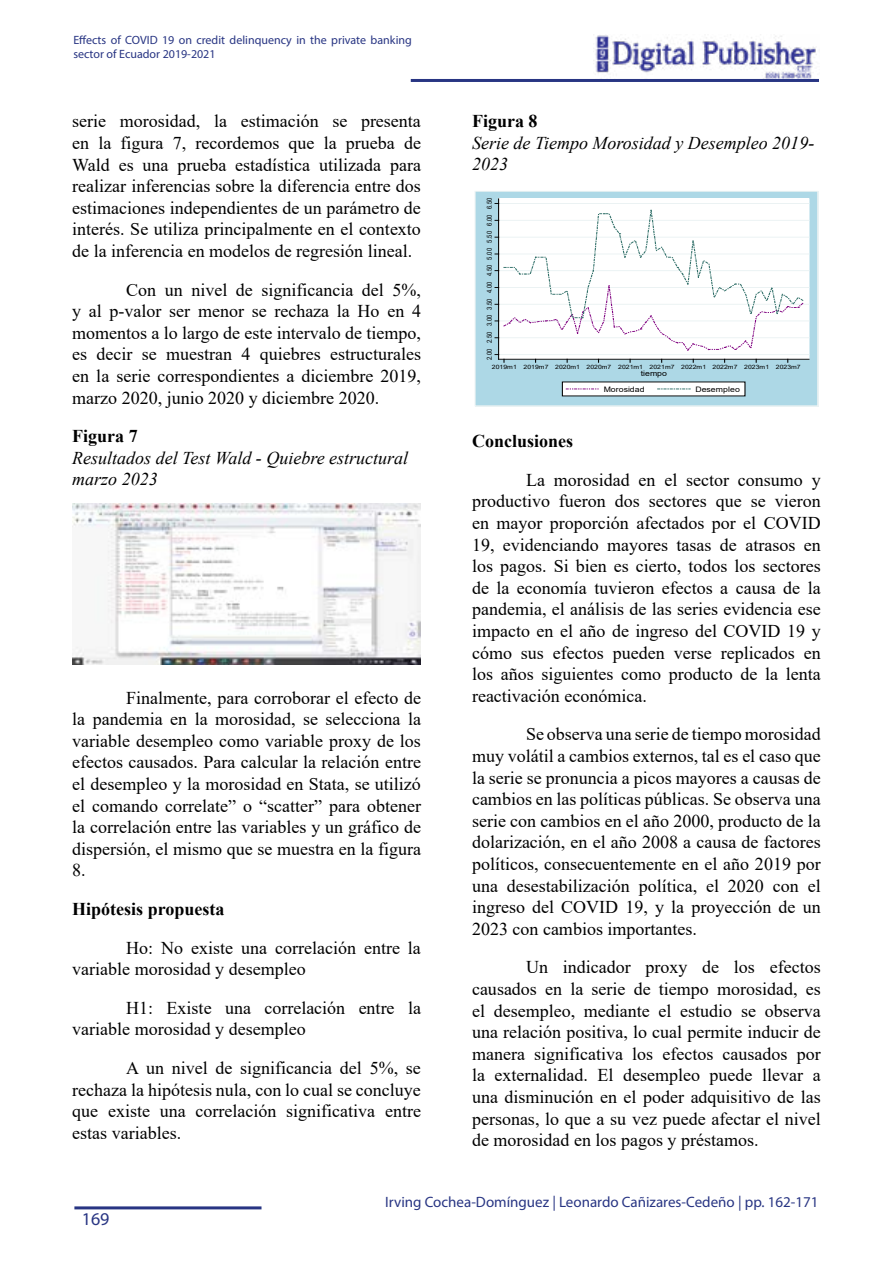
<style>
.page{position:relative;width:893px;height:1263px;background:#fff}
.page>*{position:absolute;margin:0;border:0;box-sizing:border-box;transform-origin:0 0}
.t1{font:18px/21.6px "Times New Roman";color:#000;text-align:justify}
.t2{font:italic 18px/21.6px "Times New Roman";color:#000}
.t3{font:700 18px "Times New Roman";color:#000}
.t4{font:18px "Myriad Pro";color:#283583}
.t5{font:15px "Myriad Pro";color:#283583}
.t6{font:12px/14.4px "Myriad Pro";color:#283583}
.t7{font:7.5px/15.6px "Arial";color:#000;scale:1.16 1}
.t8{font:6.9px "Arial";letter-spacing:-.01em;color:#000;scale:.86 1}
.t9{font:5.85px "Arial";letter-spacing:.015em;color:#000;scale:1.16 1}
</style>
<div class="page">
<hr style="left:411px;top:79px;width:408px;height:3px;background:#283583">
<img style="left:595px;top:35px;width:222px;height:44px">
<hr style="left:74px;top:1206px;width:187px;height:3px;background:#283583">
<img style="left:72px;top:504px;width:349px;height:161px">
<div style="left:475px;top:191px;width:343px;height:215px;background:#add8e6"></div>
<div style="left:475px;top:191px;width:343px;height:215px;border:1px solid #eaf2f3"></div>
<div style="left:499px;top:199px;width:310px;height:160px;background:#fff"></div>
<hr style="left:499px;top:354px;width:310px;height:1px;background:#eaf2f3">
<hr style="left:499px;top:337px;width:310px;height:1px;background:#eaf2f3">
<hr style="left:499px;top:321px;width:310px;height:1px;background:#eaf2f3">
<hr style="left:499px;top:304px;width:310px;height:1px;background:#eaf2f3">
<hr style="left:499px;top:287px;width:310px;height:1px;background:#eaf2f3">
<hr style="left:499px;top:270px;width:310px;height:1px;background:#eaf2f3">
<hr style="left:499px;top:254px;width:310px;height:1px;background:#eaf2f3">
<hr style="left:499px;top:237px;width:310px;height:1px;background:#eaf2f3">
<hr style="left:499px;top:220px;width:310px;height:1px;background:#eaf2f3">
<hr style="left:499px;top:203px;width:310px;height:1px;background:#eaf2f3">
<hr style="left:498px;top:199px;width:1px;height:160px;background:#000">
<hr style="left:499px;top:359px;width:310px;height:1px;background:#000">
<svg style="left:495px;top:210px;width:309px;height:152px"></svg>
<div style="left:562px;top:382px;width:183px;height:14px;background:#fff"></div>
<svg style="left:566px;top:388px;width:33px;height:1px"></svg>
<svg style="left:658px;top:388px;width:32px;height:1px"></svg>
<p class="t6" style="left:73px;top:32px;width:340px">Effects of COVID 19 on credit delinquency in the private banking sector of Ecuador 2019-2021</p>
<p class="t1" style="left:72px;top:110px;width:350px">serie morosidad, la estimación se presenta en la figura 7, recordemos que la prueba de Wald es una prueba estadística utilizada para realizar inferencias sobre la diferencia entre dos estimaciones independientes de un parámetro de interés. Se utiliza principalmente en el contexto de la inferencia en modelos de regresión lineal.</p>
<p class="t1" style="left:72px;top:278px;width:350px;text-indent:54px">Con un nivel de significancia del 5%, y al p-valor ser menor se rechaza la Ho en 4 momentos a lo largo de este intervalo de tiempo, es decir se muestran 4 quiebres estructurales en la serie correspondientes a diciembre 2019, marzo 2020, junio 2020 y diciembre 2020.</p>
<p class="t3" style="left:72px;top:423px;width:67px">Figura 7</p>
<p class="t2" style="left:72px;top:446px;width:337px">Resultados del Test Wald - Quiebre estructural marzo 2023</p>
<p class="t1" style="left:72px;top:686px;width:350px;text-indent:54px">Finalmente, para corroborar el efecto de la pandemia en la morosidad, se selecciona la variable desempleo como variable proxy de los efectos causados. Para calcular la relación entre el desempleo y la morosidad en Stata, se utilizó el comando correlate” o “scatter” para obtener la correlación entre las variables y un gráfico de dispersión, el mismo que se muestra en la figura 8.</p>
<p class="t3" style="left:72px;top:896px;width:154px">Hipótesis propuesta</p>
<p class="t1" style="left:72px;top:936px;width:350px;text-indent:54px">Ho: No existe una correlación entre la variable morosidad y desempleo</p>
<p class="t1" style="left:72px;top:996px;width:350px;text-indent:54px">H1: Existe una correlación entre la variable morosidad y desempleo</p>
<p class="t1" style="left:72px;top:1057px;width:350px;text-indent:54px">A un nivel de significancia del 5%, se rechaza la hipótesis nula, con lo cual se concluye que existe una correlación significativa entre estas variables.</p>
<p class="t3" style="left:472px;top:108px;width:67px">Figura 8</p>
<p class="t2" style="left:472px;top:131px;width:344px">Serie de Tiempo Morosidad y Desempleo 2019-<br>2023</p>
<p class="t8" style="left:485px;top:360px;width:191px;rotate:-90deg">2.00 2.50 3.00 3.50 4.00 4.50 5.00 5.50 6.00 6.50</p>
<p class="t9" style="left:492px;top:363px;width:268px">2019m1 2019m7 2020m1 2020m7 2021m1 2021m7 2022m1 2022m7 2023m1 2023m7</p>
<p class="t7" style="left:604px;top:366px;width:56px;text-indent:37px">tiempo<br>Morosidad</p>
<p class="t7" style="left:695px;top:381px;width:40px">Desempleo</p>
<p class="t3" style="left:472px;top:428px;width:103px">Conclusiones</p>
<p class="t1" style="left:472px;top:468px;width:350px;text-indent:54px">La morosidad en el sector consumo y productivo fueron dos sectores que se vieron en mayor proporción afectados por el COVID 19, evidenciando mayores tasas de atrasos en los pagos. Si bien es cierto, todos los sectores de la economía tuvieron efectos a causa de la pandemia, el análisis de las series evidencia ese impacto en el año de ingreso del COVID 19 y cómo sus efectos pueden verse replicados en los años siguientes como producto de la lenta reactivación económica.</p>
<p class="t1" style="left:472px;top:723px;width:350px;text-indent:54px">Se observa una serie de tiempo morosidad muy volátil a cambios externos, tal es el caso que la serie se pronuncia a picos mayores a causas de cambios en las políticas públicas. Se observa una serie con cambios en el año 2000, producto de la dolarización, en el año 2008 a causa de factores políticos, consecuentemente en el año 2019 por una desestabilización política, el 2020 con el ingreso del COVID 19, y la proyección de un 2023 con cambios importantes.</p>
<p class="t1" style="left:472px;top:956px;width:350px;text-indent:54px">Un indicador proxy de los efectos causados en la serie de tiempo morosidad, es el desempleo, mediante el estudio se observa una relación positiva, lo cual permite inducir de manera significativa los efectos causados por la externalidad. El desempleo puede llevar a una disminución en el poder adquisitivo de las personas, lo que a su vez puede afectar el nivel de morosidad en los pagos y préstamos.</p>
<p class="t4" style="left:82px;top:1208px;width:29px">169</p>
<p class="t5" style="left:385px;top:1193px;width:435px">Irving Cochea-Domínguez | Leonardo Cañizares-Cedeño | pp. 162-171</p>
</div>
